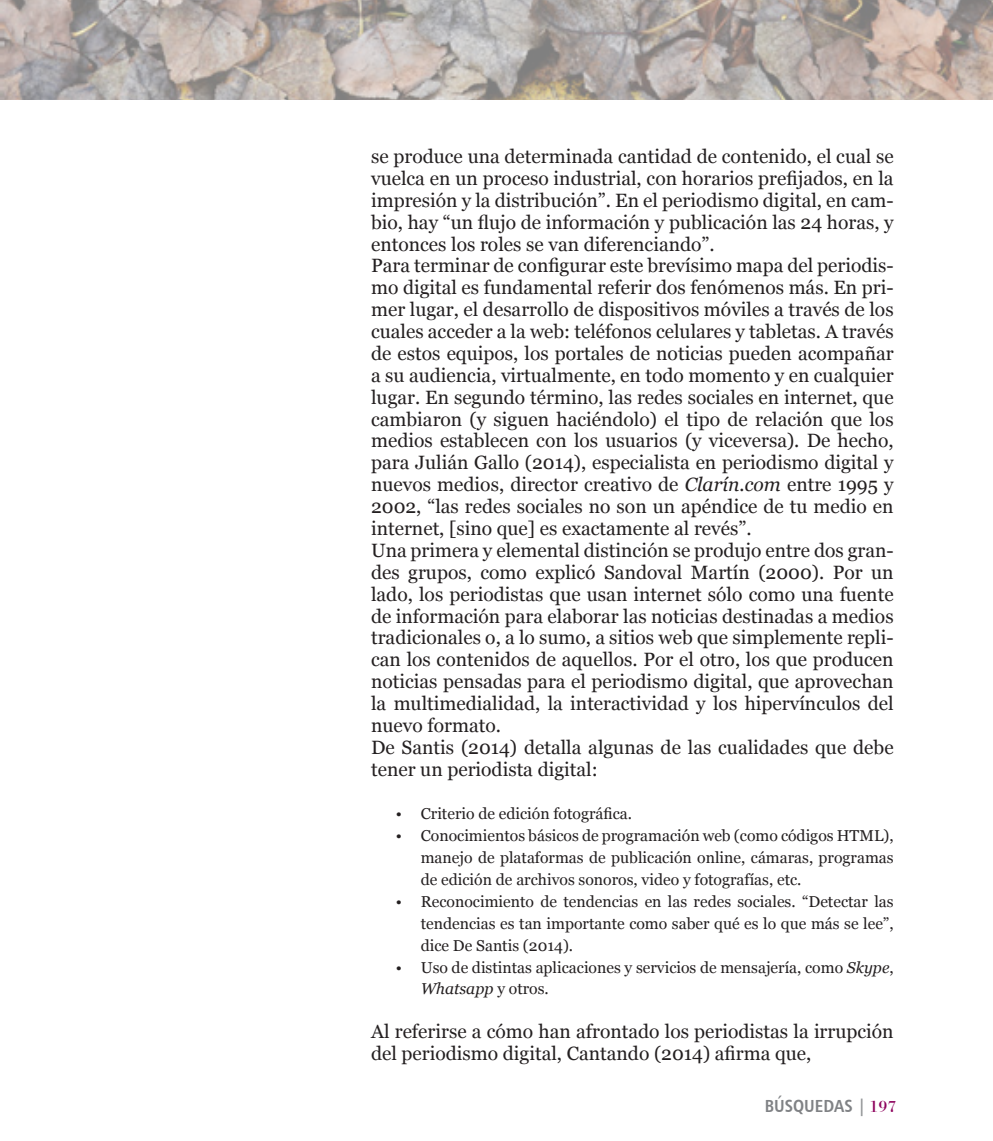
<style>
.page{position:relative;width:993px;height:1141px;background:#fff}
.page>*{position:absolute;margin:0;border:0;box-sizing:border-box;transform-origin:0 0}
.List_Paragraph{font:19.25px/21.9px "Georgia";color:#231f20;text-align:justify}
.t1{font:17.5px "Humanist 777 BT Bold Condensed B";color:#808285}
.t2{font:15.75px/21.9px "Georgia";color:#231f20;text-align:justify}
.s1{font-style:italic}
.s2{font-family:"Bodoni BT";font-weight:700;font-stretch:condensed;color:#939598}
.s3{font-family:"Bodoni BT";color:#8d035d}
</style>
<div class="page">
<img style="left:0;top:0;width:992px;height:99px">
<p class="List_Paragraph" style="left:371px;top:146px;width:524px">se produce una determinada cantidad de contenido, el cual se vuelca en un proceso industrial, con horarios prefijados, en la impresión y la distribución”. En el periodismo digital, en cam&shy;bio, hay “un flujo de información y publicación las 24 horas, y entonces los roles se van diferenciando”.</p>
<p class="List_Paragraph" style="left:371px;top:255px;width:524px">Para terminar de configurar este brevísimo mapa del periodis&shy;mo digital es fundamental referir dos fenómenos más. En pri&shy;mer lugar, el desarrollo de dispositivos móviles a través de los cuales acceder a la web: teléfonos celulares y tabletas. A través de estos equipos, los portales de noticias pueden acompañar a su audiencia, virtualmente, en todo momento y en cualquier lugar. En segundo término, las redes sociales en internet, que cambiaron (y siguen haciéndolo) el tipo de relación que los medios establecen con los usuarios (y viceversa). De hecho, para Julián Gallo (2014), especialista en periodismo digital y nuevos medios, director creativo de <span class="s1">Clarín.com</span> entre 1995 y 2002, “las redes sociales no son un apéndice de tu medio en internet, [sino que] es exactamente al revés”.</p>
<p class="List_Paragraph" style="left:371px;top:540px;width:524px">Una primera y elemental distinción se produjo entre dos gran&shy;des grupos, como explicó Sandoval Martín (2000). Por un lado, los periodistas que usan internet sólo como una fuente de información para elaborar las noticias destinadas a medios tradicionales o, a lo sumo, a sitios web que simplemente repli&shy;can los contenidos de aquellos. Por el otro, los que producen noticias pensadas para el periodismo digital, que aprovechan la multimedialidad, la interactividad y los hipervínculos del nuevo formato.</p>
<p class="List_Paragraph" style="left:371px;top:737px;width:524px">De Santis (2014) detalla algunas de las cualidades que debe tener un periodista digital:</p>
<p class="t2" style="left:396px;top:803px;width:237px">• Criterio de edición fotográfica.</p>
<p class="t2" style="left:420px;top:825px;width:474px;text-indent:-25px">• Conocimientos básicos de programación web (como códigos HTML), manejo de plataformas de publicación online, cámaras, programas de edición de archivos sonoros, video y fotografías, etc.</p>
<p class="t2" style="left:420px;top:891px;width:474px;text-indent:-25px">• Reconocimiento de tendencias en las redes sociales. “Detectar las tendencias es tan importante como saber qué es lo que más se lee”, dice De Santis (2014).</p>
<p class="t2" style="left:420px;top:956px;width:474px;text-indent:-25px">• Uso de distintas aplicaciones y servicios de mensajería, como <span class="s1">Skype</span>,<br><span class="s1">Whatsapp</span> y otros.</p>
<p class="List_Paragraph" style="left:371px;top:1021px;width:524px">Al referirse a cómo han afrontado los periodistas la irrupción del periodismo digital, Cantando (2014) afirma que,</p>
<p class="t1" style="left:764px;top:1095px;width:133px">BÚSQUEDAS <span class="s2">|</span> <span class="s3">197</span></p>
</div>
